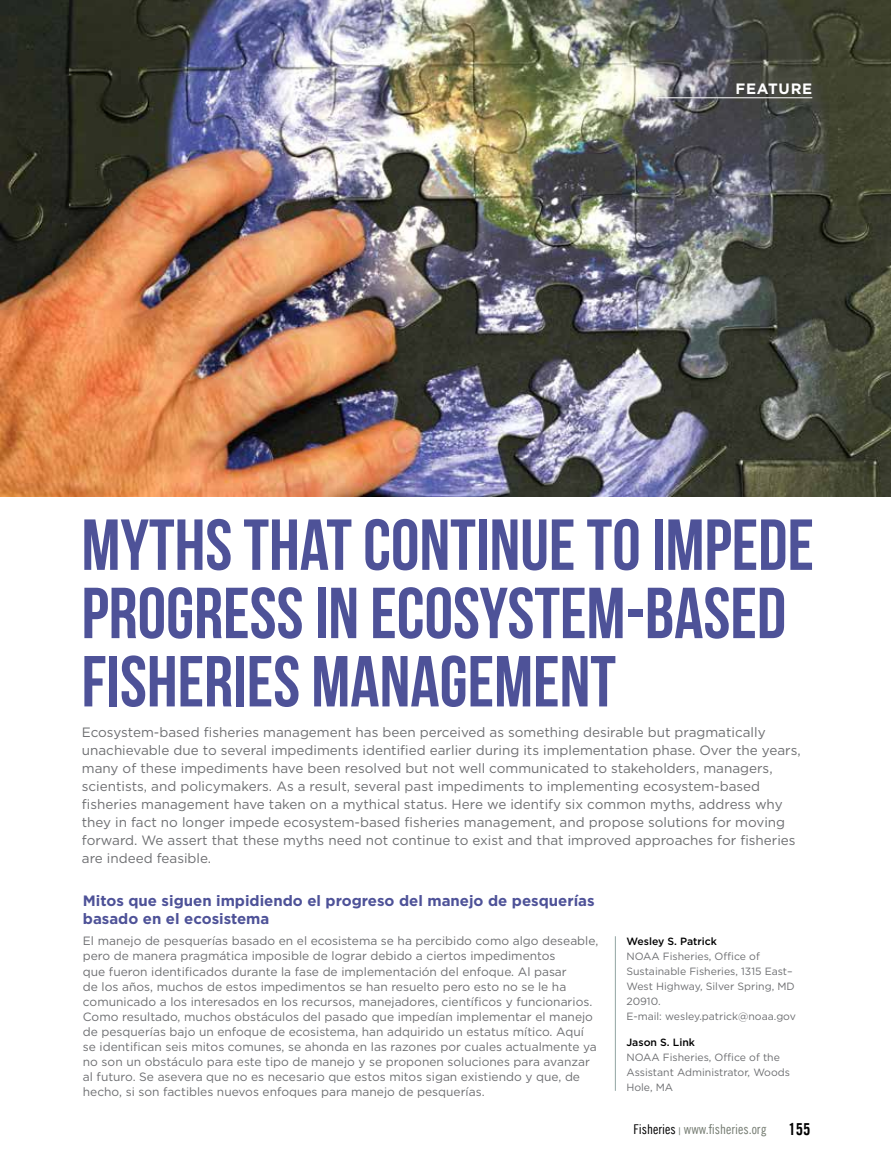
<style>
.page{position:relative;width:891px;height:1175px;background:#fff}
.page>*{position:absolute;margin:0;border:0;box-sizing:border-box;transform-origin:0 0}
.t1{font:72px/68.2px "Bebas Neue";color:#4e5298}
.t2{font:16.5px "Trade Gothic LT Bold Cond Twenty";color:#000}
.t3{font:700 15px/18px "Gotham";color:#4e5298}
.t4{font:700 15px "Gotham";letter-spacing:.05em;color:#fff}
.t5{font:13.5px/18px "Gotham";color:#6d6e71}
.t6{font:13.5px "Trade Gothic LT Cond Eighteen";color:#757c72}
.t7{font:12px/15px "Gotham";color:#6d6e71}
.t8{font:10.5px/15px "Gotham";color:#6d6e71}
.t9{font:500 10.5px "Gotham";color:#000}
.s1{color:#000}
</style>
<div class="page">
<img style="left:0;top:0;width:891px;height:496px">
<hr style="left:656px;top:97px;width:156px;height:1px;background:#fff">
<hr style="left:615px;top:936px;width:1px;height:154px;background:#91a5a3">
<p class="t4" style="left:735px;top:79px;width:78px">FEATURE</p>
<h1 class="t1" style="left:82px;top:510px;width:734px">MYTHS THAT CONTINUE TO IMPEDE<br>PROGRESS IN ECOSYSTEM-BASED<br>FISHERIES MANAGEMENT</h1>
<p class="t5" style="left:82px;top:722px;width:720px">Ecosystem-based fisheries management has been perceived as something desirable but pragmatically unachievable due to several impediments identified earlier during its implementation phase. Over the years, many of these impediments have been resolved but not well communicated to stakeholders, managers, scientists, and policymakers. As a result, several past impediments to implementing ecosystem-based fisheries management have taken on a mythical status. Here we identify six common myths, address why they in fact no longer impede ecosystem-based fisheries management, and propose solutions for moving forward. We assert that these myths need not continue to exist and that improved approaches for fisheries are indeed feasible.</p>
<p class="t3" style="left:83px;top:891px;width:513px">Mitos que siguen impidiendo el progreso del manejo de pesquerías basado en el ecosistema</p>
<p class="t7" style="left:83px;top:933px;width:517px">El manejo de pesquerías basado en el ecosistema se ha percibido como algo deseable, pero de manera pragmática imposible de lograr debido a ciertos impedimentos<br>que fueron identificados durante la fase de implementación del enfoque. Al pasar<br>de los años, muchos de estos impedimentos se han resuelto pero esto no se le ha comunicado a los interesados en los recursos, manejadores, científicos y funcionarios.<br>Como resultado, muchos obstáculos del pasado que impedían implementar el manejo de pesquerías bajo un enfoque de ecosistema, han adquirido un estatus mítico. Aquí se identifican seis mitos comunes, se ahonda en las razones por cuales actualmente ya no son un obstáculo para este tipo de manejo y se proponen soluciones para avanzar al futuro. Se asevera que no es necesario que estos mitos sigan existiendo y que, de hecho, si son factibles nuevos enfoques para manejo de pesquerías.</p>
<p class="t9" style="left:626px;top:934px;width:92px">Wesley S. Patrick</p>
<p class="t8" style="left:626px;top:948px;width:171px">NOAA Fisheries, Office of<br>Sustainable Fisheries, 1315 East–<br>West Highway, Silver Spring, MD<br>20910.<br>E-mail: wesley.patrick@noaa.gov</p>
<p class="t9" style="left:626px;top:1035px;width:70px">Jason S. Link</p>
<p class="t8" style="left:626px;top:1049px;width:165px">NOAA Fisheries, Office of the<br>Assistant Administrator, Woods<br>Hole, MA</p>
<p class="t6" style="left:634px;top:1120px;width:135px"><span class="s1">Fisheries</span> <sub>|</sub> www.fisheries.org</p>
<h2 class="t2" style="left:789px;top:1118px;width:23px">155</h2>
</div>
